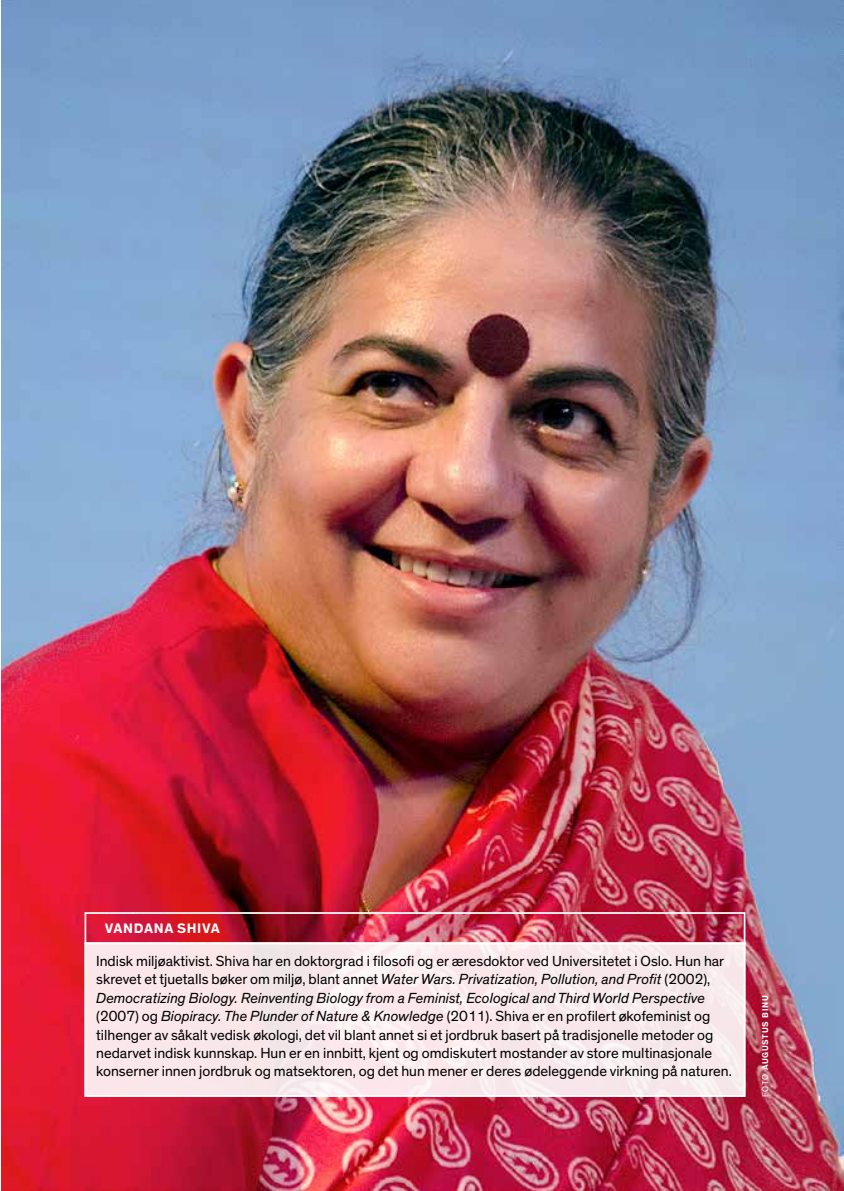
<style>
.page{position:relative;width:844px;height:1191px;background:#fff}
.page>*{position:absolute;margin:0;border:0;box-sizing:border-box;transform-origin:0 0}
.t1{font:14.88px/18.4px "Theinhardt";color:#000}
.t2{font:700 14px "Theinhardt";letter-spacing:.05em;color:#fff}
.t3{font:700 8.58px "Theinhardt";letter-spacing:.07em;color:#fff}
.s1{font-style:italic}
.s2{font-weight:400}
</style>
<div class="page">
<img style="left:2px;top:0;width:841px;height:1191px">
<div style="left:84px;top:942px;width:661px;height:154px;background:linear-gradient(to right,#fae7ea,#f7ebee)"></div>
<div style="left:84px;top:912px;width:661px;height:32px;border:2px solid #fff"></div>
<div style="left:84px;top:942px;width:661px;height:154px;border:2px solid #fff"></div>
<p class="t2" style="left:105px;top:919px;width:116px">VANDANA SHIVA</p>
<p class="t1" style="left:96px;top:952px;width:637px">Indisk miljøaktivist. Shiva har en doktorgrad i filosofi og er æresdoktor ved Universitetet i Oslo. Hun har skrevet et tjuetalls bøker om miljø, blant annet <span class="s1">Water Wars. Privatization, Pollution, and Profit</span> (2002), <span class="s1">Democratizing Biology. Reinventing Biology from a Feminist, Ecological and Third World Perspective </span>(2007) og <span class="s1">Biopiracy. The Plunder of Nature &amp; Knowledge</span> (2011). Shiva er en profilert økofeminist og tilhenger av såkalt vedisk økologi, det vil blant annet si et jordbruk basert på tradisjonelle metoder og nedarvet indisk kunnskap. Hun er en innbitt, kjent og omdiskutert mostander av store multinasjonale konserner innen jordbruk og matsektoren, og det hun mener er deres ødeleggende virkning på naturen.</p>
<p class="t3" style="left:759px;top:1096px;width:103px;rotate:-90deg"><span class="s2">foto</span> augustus binu</p>
</div>
